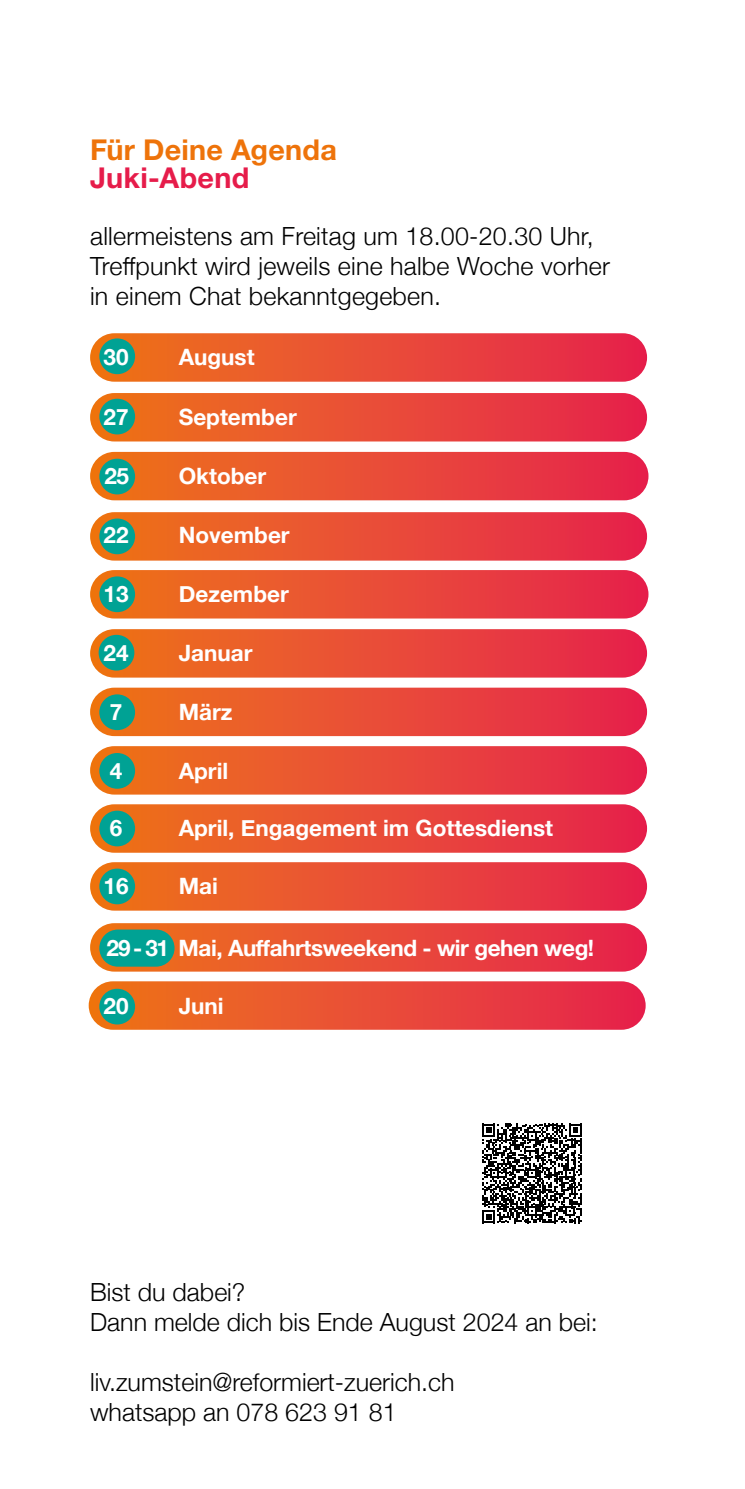
<style>
.page{position:relative;width:745px;height:1489px;background:#fff}
.page>*{position:absolute;margin:0;border:0;box-sizing:border-box;transform-origin:0 0}
.t1{font:700 28.75px "Helvetica Neue LT Pro";letter-spacing:.01em;color:#ee730a}
.t2{font:700 28.75px "Helvetica Neue LT Pro";letter-spacing:.01em;color:#e61c4a}
.t3{font:300 25px/30px "Helvetica Neue";color:#000}
.t4{font:700 22.5px "Helvetica Neue";color:#fff}
.t5{font:700 22.5px "Helvetica Neue";letter-spacing:-.02em;color:#fff}
</style>
<div class="page">
<div style="left:89px;top:981px;width:556px;height:48px;background:linear-gradient(to right,#ec7619,#e6234f);border-radius:24px"></div>
<div style="left:90px;top:333px;width:556px;height:48px;background:linear-gradient(to right,#ed7619,#e6234f);border-radius:24px"></div>
<div style="left:90px;top:393px;width:556px;height:48px;background:linear-gradient(to right,#eb7719,#e6234f);border-radius:24px"></div>
<div style="left:90px;top:452px;width:558px;height:48px;background:linear-gradient(to right,#ec7619,#e6234f);border-radius:24px"></div>
<div style="left:90px;top:512px;width:556px;height:48px;background:linear-gradient(to right,#ed7619,#e6234f);border-radius:24px"></div>
<div style="left:90px;top:570px;width:558px;height:48px;background:linear-gradient(to right,#ed7619,#e6234f);border-radius:24px"></div>
<div style="left:90px;top:629px;width:556px;height:48px;background:linear-gradient(to right,#eb771a,#e7234f);border-radius:24px"></div>
<div style="left:90px;top:687px;width:556px;height:49px;background:linear-gradient(to right,#ed7719,#e6234f);border-radius:24px"></div>
<div style="left:90px;top:746px;width:556px;height:48px;background:linear-gradient(to right,#eb771a,#e6234f);border-radius:24px"></div>
<div style="left:90px;top:804px;width:556px;height:48px;background:linear-gradient(to right,#ec7719,#e6234f);border-radius:24px"></div>
<div style="left:90px;top:862px;width:556px;height:48px;background:linear-gradient(to right,#ec7619,#e6234f);border-radius:24px"></div>
<div style="left:90px;top:923px;width:556px;height:48px;background:linear-gradient(to right,#eb7719,#e6234f);border-radius:24px"></div>
<div style="left:99px;top:338px;width:36px;height:36px;background:#00a294;border-radius:50%"></div>
<div style="left:99px;top:399px;width:36px;height:35px;background:#00a294;border-radius:50%"></div>
<div style="left:99px;top:458px;width:36px;height:36px;background:#00a294;border-radius:50%"></div>
<div style="left:99px;top:518px;width:36px;height:36px;background:#00a294;border-radius:50%"></div>
<div style="left:99px;top:576px;width:36px;height:36px;background:#00a294;border-radius:50%"></div>
<div style="left:99px;top:634px;width:35px;height:36px;background:#00a294;border-radius:50%"></div>
<div style="left:99px;top:694px;width:36px;height:36px;background:#00a294;border-radius:50%"></div>
<div style="left:99px;top:810px;width:36px;height:36px;background:#00a294;border-radius:50%"></div>
<div style="left:99px;top:868px;width:36px;height:36px;background:#00a294;border-radius:50%"></div>
<div style="left:99px;top:929px;width:75px;height:37px;background:#00a294;border-radius:19px"></div>
<div style="left:99px;top:988px;width:36px;height:36px;background:#00a294;border-radius:50%"></div>
<div style="left:99px;top:753px;width:36px;height:35px;background:#00a294;border-radius:50%"></div>
<svg style="left:482px;top:1123px;width:99px;height:100px"></svg>
<p class="t1" style="left:90px;top:132px;width:248px">Für Deine Agenda</p>
<p class="t2" style="left:90px;top:159px;width:161px">Juki-Abend</p>
<p class="t3" style="left:90px;top:219px;width:521px">allermeistens am Freitag um 18.00-20.30 Uhr,<br>Treffpunkt wird jeweils eine halbe Woche vorher in einem Chat bekanntgegeben.</p>
<p class="t4" style="left:103px;top:339px;width:27px">30</p>
<p class="t4" style="left:179px;top:339px;width:77px">August</p>
<p class="t4" style="left:103px;top:399px;width:27px">27</p>
<p class="t4" style="left:179px;top:399px;width:119px">September</p>
<p class="t4" style="left:104px;top:458px;width:26px">25</p>
<p class="t4" style="left:178px;top:458px;width:89px">Oktober</p>
<p class="t4" style="left:103px;top:518px;width:27px">22</p>
<p class="t4" style="left:179px;top:518px;width:112px">November</p>
<p class="t4" style="left:103px;top:576px;width:27px">13</p>
<p class="t4" style="left:179px;top:576px;width:111px">Dezember</p>
<p class="t4" style="left:103px;top:635px;width:27px">24</p>
<p class="t4" style="left:179px;top:635px;width:75px">Januar</p>
<p class="t4" style="left:110px;top:694px;width:14px">7</p>
<p class="t4" style="left:179px;top:694px;width:55px">März</p>
<p class="t4" style="left:110px;top:753px;width:14px">4</p>
<p class="t4" style="left:179px;top:753px;width:51px">April</p>
<p class="t4" style="left:110px;top:810px;width:14px">6</p>
<p class="t4" style="left:179px;top:810px;width:376px">April, Engagement im Gottesdienst</p>
<p class="t4" style="left:103px;top:868px;width:27px">16</p>
<p class="t4" style="left:179px;top:868px;width:41px">Mai</p>
<p class="t5" style="left:106px;top:930px;width:489px">29 - 31 Mai, Auffahrtsweekend - wir gehen weg!</p>
<p class="t4" style="left:103px;top:988px;width:27px">20</p>
<p class="t4" style="left:179px;top:988px;width:47px">Juni</p>
<p class="t3" style="left:90px;top:1274px;width:509px">Bist du dabei?<br>Dann melde dich bis Ende August 2024 an bei:</p>
<p class="t3" style="left:90px;top:1364px;width:366px">liv.zumstein@reformiert-zuerich.ch whatsapp an 078 623 91 81</p>
</div>
